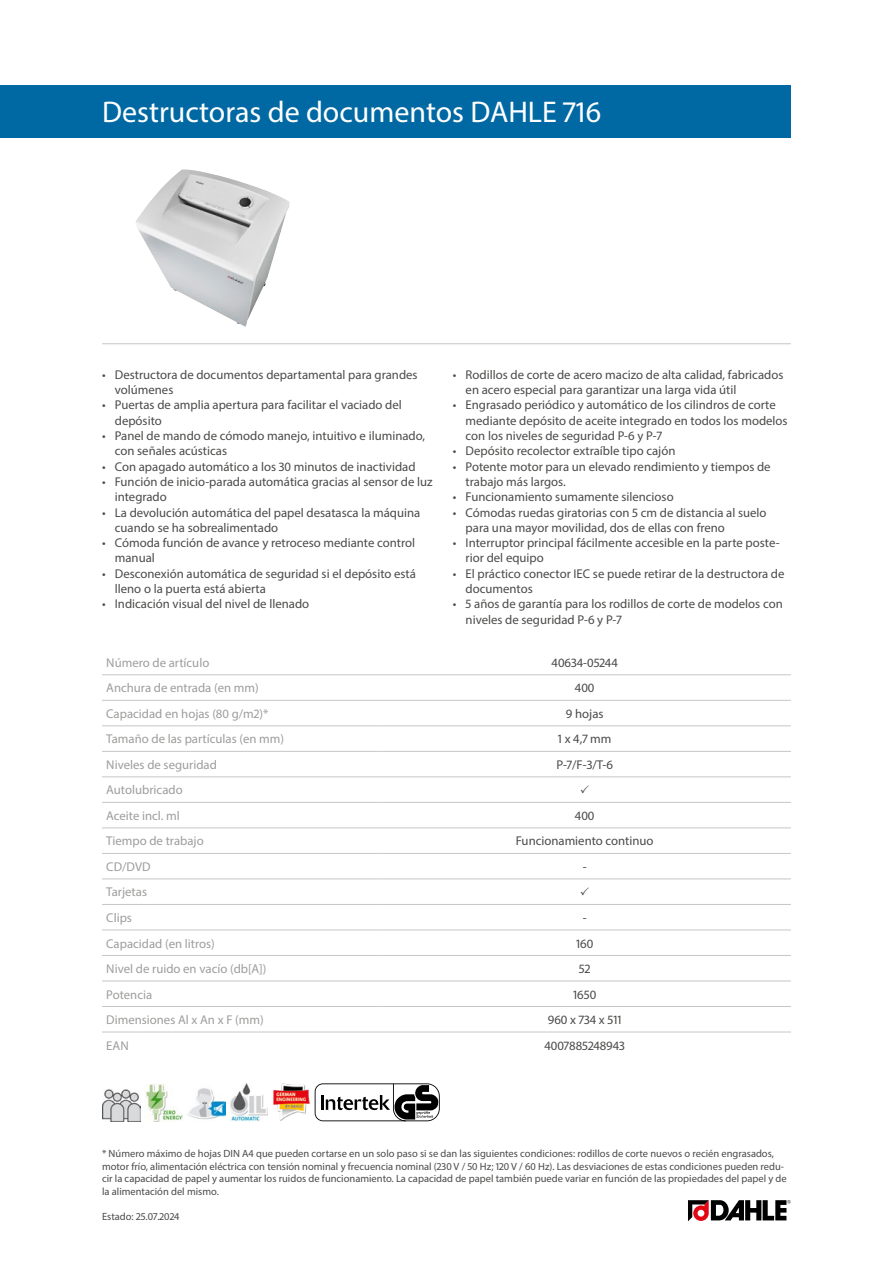
<style>
.page{position:relative;width:893px;height:1263px;background:#fff}
.page>*{position:absolute;margin:0;border:0;box-sizing:border-box;transform-origin:0 0}
.Produktname{font:30px "Myriad Pro";color:#fff}
.Produkttabelle_Zentr{font:12.75px/15.3px "Myriad Pro";color:#4a4a49}
.Produkttabelle_Links{font:12.75px "Myriad Pro";color:#9d9d9c}
.Fussnote{font:10.5px/12.6px "Myriad Pro";color:#4a4a49}
</style>
<div class="page">
<img style="left:136px;top:169px;width:154px;height:158px">
<hr style="left:102px;top:343px;width:689px;height:1px;background:#c6c6c6">
<img style="left:102px;top:1089px;width:38px;height:32px">
<img style="left:145px;top:1084px;width:38px;height:37px">
<img style="left:187px;top:1088px;width:38px;height:32px">
<img style="left:230px;top:1083px;width:38px;height:38px">
<img style="left:273px;top:1083px;width:37px;height:38px">
<svg style="left:315px;top:1083px;width:125px;height:38px"></svg>
<svg style="left:688px;top:1200px;width:103px;height:21px"></svg>
<div style="left:0;top:85px;width:791px;height:53px;background:#0069a4"></div>
<hr style="left:102px;top:674px;width:276px;height:1px;background:#c6c6c6">
<hr style="left:378px;top:674px;width:413px;height:1px;background:#c6c6c6">
<hr style="left:102px;top:700px;width:276px;height:1px;background:#c6c6c6">
<hr style="left:378px;top:700px;width:413px;height:1px;background:#c6c6c6">
<hr style="left:102px;top:725px;width:276px;height:1px;background:#c6c6c6">
<hr style="left:378px;top:725px;width:413px;height:1px;background:#c6c6c6">
<hr style="left:102px;top:751px;width:276px;height:1px;background:#c6c6c6">
<hr style="left:378px;top:751px;width:413px;height:1px;background:#c6c6c6">
<hr style="left:102px;top:776px;width:276px;height:1px;background:#c6c6c6">
<hr style="left:378px;top:776px;width:413px;height:1px;background:#c6c6c6">
<hr style="left:102px;top:802px;width:276px;height:1px;background:#c6c6c6">
<hr style="left:378px;top:802px;width:413px;height:1px;background:#c6c6c6">
<hr style="left:102px;top:827px;width:276px;height:1px;background:#c6c6c6">
<hr style="left:378px;top:827px;width:413px;height:1px;background:#c6c6c6">
<hr style="left:102px;top:853px;width:276px;height:1px;background:#c6c6c6">
<hr style="left:378px;top:853px;width:413px;height:1px;background:#c6c6c6">
<hr style="left:102px;top:878px;width:276px;height:1px;background:#c6c6c6">
<hr style="left:378px;top:878px;width:413px;height:1px;background:#c6c6c6">
<hr style="left:102px;top:904px;width:276px;height:1px;background:#c6c6c6">
<hr style="left:378px;top:904px;width:413px;height:1px;background:#c6c6c6">
<hr style="left:102px;top:929px;width:276px;height:1px;background:#c6c6c6">
<hr style="left:378px;top:929px;width:413px;height:1px;background:#c6c6c6">
<hr style="left:102px;top:955px;width:276px;height:1px;background:#c6c6c6">
<hr style="left:378px;top:955px;width:413px;height:1px;background:#c6c6c6">
<hr style="left:102px;top:980px;width:276px;height:1px;background:#c6c6c6">
<hr style="left:378px;top:980px;width:413px;height:1px;background:#c6c6c6">
<hr style="left:102px;top:1006px;width:276px;height:1px;background:#c6c6c6">
<hr style="left:378px;top:1006px;width:413px;height:1px;background:#c6c6c6">
<hr style="left:102px;top:1032px;width:276px;height:1px;background:#c6c6c6">
<hr style="left:378px;top:1032px;width:413px;height:1px;background:#c6c6c6">
<p class="Produktname" style="left:102px;top:94px;width:501px">Destructoras de documentos DAHLE 716</p>
<p class="Produkttabelle_Zentr" style="left:115px;top:367px;width:304px;text-indent:-13px">• Destructora de documentos departamental para grandes volúmenes</p>
<p class="Produkttabelle_Zentr" style="left:115px;top:397px;width:289px;text-indent:-13px">• Puertas de amplia apertura para facilitar el vaciado del depósito</p>
<p class="Produkttabelle_Zentr" style="left:115px;top:428px;width:312px;text-indent:-13px">• Panel de mando de cómodo manejo, intuitivo e iluminado, con señales acústicas</p>
<p class="Produkttabelle_Zentr" style="left:102px;top:458px;width:315px">• Con apagado automático a los 30 minutos de inactividad</p>
<p class="Produkttabelle_Zentr" style="left:115px;top:474px;width:319px;text-indent:-13px">• Función de inicio-parada automática gracias al sensor de luz integrado</p>
<p class="Produkttabelle_Zentr" style="left:115px;top:504px;width:307px;text-indent:-13px">• La devolución automática del papel desatasca la máquina cuando se ha sobrealimentado</p>
<p class="Produkttabelle_Zentr" style="left:115px;top:535px;width:302px;text-indent:-13px">• Cómoda función de avance y retroceso mediante control manual</p>
<p class="Produkttabelle_Zentr" style="left:115px;top:566px;width:303px;text-indent:-13px">• Desconexión automática de seguridad si el depósito está lleno o la puerta está abierta</p>
<p class="Produkttabelle_Zentr" style="left:102px;top:596px;width:209px">• Indicación visual del nivel de llenado</p>
<p class="Produkttabelle_Zentr" style="left:466px;top:367px;width:319px;text-indent:-13px">• Rodillos de corte de acero macizo de alta calidad, fabricados en acero especial para garantizar una larga vida útil</p>
<p class="Produkttabelle_Zentr" style="left:466px;top:397px;width:323px;text-indent:-13px">• Engrasado periódico y automático de los cilindros de corte mediante depósito de aceite integrado en todos los modelos con los niveles de seguridad P-6 y P-7</p>
<p class="Produkttabelle_Zentr" style="left:453px;top:443px;width:224px">• Depósito recolector extraíble tipo cajón</p>
<p class="Produkttabelle_Zentr" style="left:466px;top:458px;width:307px;text-indent:-13px">• Potente motor para un elevado rendimiento y tiempos de trabajo más largos.</p>
<p class="Produkttabelle_Zentr" style="left:453px;top:489px;width:222px">• Funcionamiento sumamente silencioso</p>
<p class="Produkttabelle_Zentr" style="left:466px;top:504px;width:302px;text-indent:-13px">• Cómodas ruedas giratorias con 5 cm de distancia al suelo para una mayor movilidad, dos de ellas con freno</p>
<p class="Produkttabelle_Zentr" style="left:466px;top:535px;width:316px;text-indent:-13px">• Interruptor principal fácilmente accesible en la parte poste&shy;rior del equipo</p>
<p class="Produkttabelle_Zentr" style="left:466px;top:566px;width:320px;text-indent:-13px">• El práctico conector IEC se puede retirar de la destructora de documentos</p>
<p class="Produkttabelle_Zentr" style="left:466px;top:596px;width:319px;text-indent:-13px">• 5 años de garantía para los rodillos de corte de modelos con niveles de seguridad P-6 y P-7</p>
<p class="Produkttabelle_Links" style="left:106px;top:655px;width:105px">Número de artículo</p>
<p class="Produkttabelle_Zentr" style="left:552px;top:655px;width:68px">40634-05244</p>
<p class="Produkttabelle_Links" style="left:106px;top:680px;width:154px">Anchura de entrada (en mm)</p>
<p class="Produkttabelle_Zentr" style="left:575px;top:680px;width:21px">400</p>
<p class="Produkttabelle_Links" style="left:106px;top:706px;width:164px">Capacidad en hojas (80 g/m2)*</p>
<p class="Produkttabelle_Zentr" style="left:566px;top:706px;width:39px">9 hojas</p>
<p class="Produkttabelle_Links" style="left:106px;top:731px;width:179px">Tamaño de las partículas (en mm)</p>
<p class="Produkttabelle_Zentr" style="left:558px;top:731px;width:55px">1 x 4,7 mm</p>
<p class="Produkttabelle_Links" style="left:106px;top:757px;width:112px">Niveles de seguridad</p>
<p class="Produkttabelle_Zentr" style="left:556px;top:757px;width:58px">P-7/F-3/T-6</p>
<p class="Produkttabelle_Links" style="left:106px;top:782px;width:78px">Autolubricado</p>
<p class="Produkttabelle_Links" style="left:106px;top:808px;width:75px">Aceite incl. ml</p>
<p class="Produkttabelle_Zentr" style="left:575px;top:808px;width:21px">400</p>
<p class="Produkttabelle_Links" style="left:106px;top:833px;width:99px">Tiempo de trabajo</p>
<p class="Produkttabelle_Zentr" style="left:516px;top:833px;width:139px">Funcionamiento continuo</p>
<p class="Produkttabelle_Links" style="left:106px;top:859px;width:46px">CD/DVD</p>
<p class="Produkttabelle_Zentr" style="left:583px;top:859px;width:5px">-</p>
<p class="Produkttabelle_Links" style="left:106px;top:884px;width:42px">Tarjetas</p>
<p class="Produkttabelle_Links" style="left:106px;top:910px;width:27px">Clips</p>
<p class="Produkttabelle_Zentr" style="left:583px;top:910px;width:5px">-</p>
<p class="Produkttabelle_Links" style="left:106px;top:935px;width:110px">Capacidad (en litros)</p>
<p class="Produkttabelle_Zentr" style="left:576px;top:935px;width:19px">160</p>
<p class="Produkttabelle_Links" style="left:106px;top:961px;width:162px">Nivel de ruido en vacío (db[A])</p>
<p class="Produkttabelle_Zentr" style="left:579px;top:961px;width:13px">52</p>
<p class="Produkttabelle_Links" style="left:106px;top:986px;width:47px">Potencia</p>
<p class="Produkttabelle_Zentr" style="left:573px;top:986px;width:25px">1650</p>
<p class="Produkttabelle_Links" style="left:106px;top:1012px;width:159px">Dimensiones Al x An x F (mm)</p>
<p class="Produkttabelle_Zentr" style="left:548px;top:1012px;width:75px">960 x 734 x 511</p>
<p class="Produkttabelle_Links" style="left:106px;top:1037px;width:24px">EAN</p>
<p class="Produkttabelle_Zentr" style="left:544px;top:1037px;width:82px">4007885248943</p>
<p class="Fussnote" style="left:102px;top:1147px;width:686px">* Número máximo de hojas DIN A4 que pueden cortarse en un solo paso si se dan las siguientes condiciones: rodillos de corte nuevos o recién engrasados, motor frío, alimentación eléctrica con tensión nominal y frecuencia nominal (230 V / 50 Hz; 120 V / 60 Hz). Las desviaciones de estas condiciones pueden redu&shy;cir la capacidad de papel y aumentar los ruidos de funcionamiento. La capacidad de papel también puede variar en función de las propiedades del papel y de la alimentación del mismo.</p>
<p class="Fussnote" style="left:102px;top:1210px;width:79px">Estado: 25.07.2024</p>
</div>
